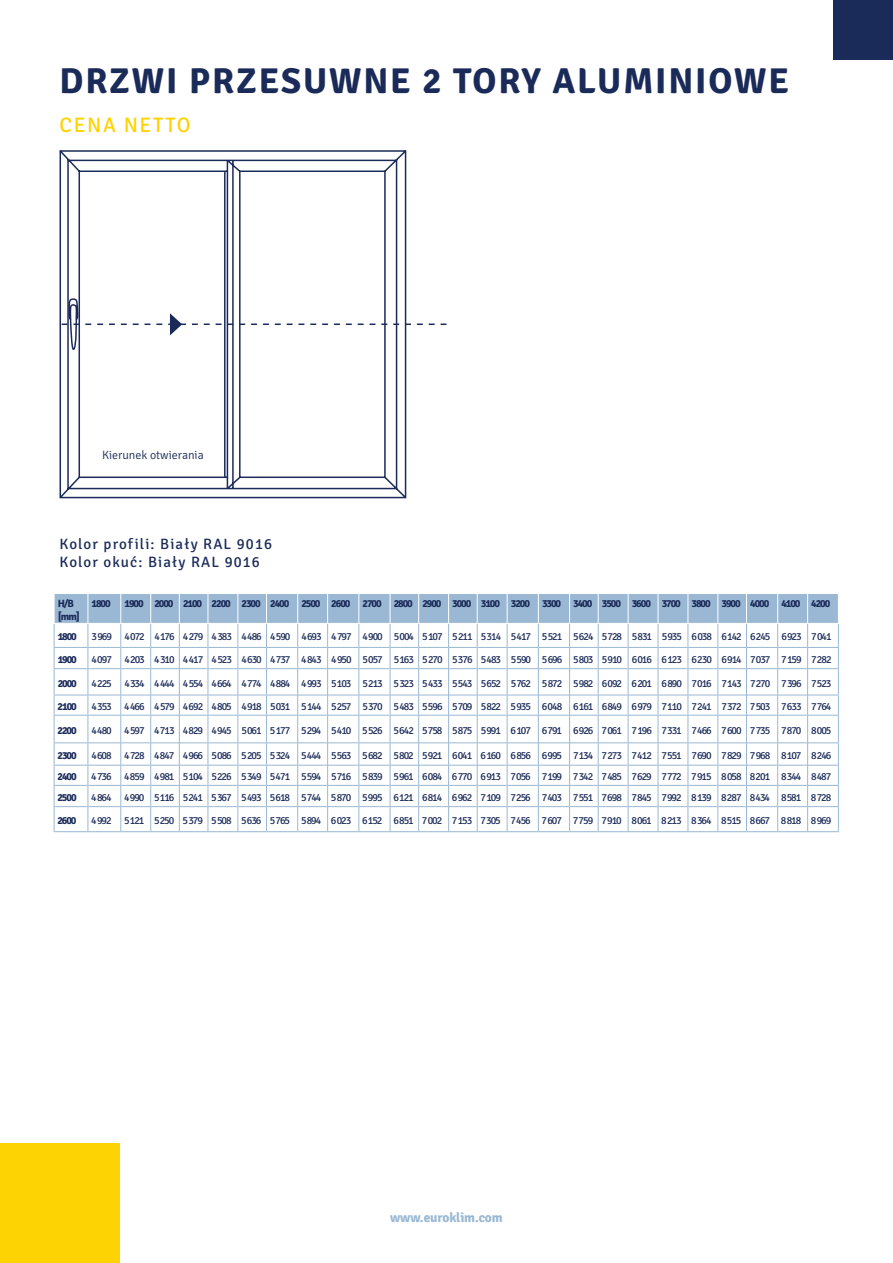
<style>
.page{position:relative;width:893px;height:1263px;background:#fff}
.page>*{position:absolute;margin:0;border:0;box-sizing:border-box;transform-origin:0 0}
.t1{font:700 36px "Signika";letter-spacing:.05em;color:#1b2b59}
.t2{font:21px "Signika";letter-spacing:.075em;color:#fed304}
.t3{font:15px "Signika";letter-spacing:.075em;color:#1b2b59}
.t4{font:700 13.5px "Signika";letter-spacing:-.01em;color:#9ab8d3}
.t5{font:300 12px "Signika";color:#1b2b59}
.t6{font:10.5px "Signika";letter-spacing:-.1em;color:#1b2b59}
.t7{font:700 10.5px/12.6px "Signika";letter-spacing:-.1em;color:#1b2b59}
</style>
<div class="page">
<div style="left:0;top:1144px;width:119px;height:119px;background:#fed304"></div>
<div style="left:833px;top:0;width:60px;height:60px;background:#1b2b59"></div>
<svg style="left:54px;top:593px;width:785px;height:239px"></svg>
<hr style="left:746px;top:623px;width:32px;height:1px;background:#fff">
<hr style="left:778px;top:623px;width:30px;height:1px;background:#fff">
<hr style="left:808px;top:623px;width:31px;height:1px;background:#fff">
<svg style="left:59px;top:150px;width:348px;height:349px"></svg>
<svg style="left:68px;top:170px;width:158px;height:309px"></svg>
<svg style="left:62px;top:313px;width:384px;height:22px"></svg>
<h1 class="t1" style="left:60px;top:60px;width:731px">DRZWI PRZESUWNE 2 TORY ALUMINIOWE</h1>
<h2 class="t2" style="left:60px;top:113px;width:133px">Cena netto</h2>
<p class="t5" style="left:102px;top:448px;width:103px">Kierunek otwierania</p>
<h3 class="t3" style="left:60px;top:536px;width:154px">Kolor profili: Biały RAL</h3>
<h3 class="t3" style="left:237px;top:536px;width:37px">9016</h3>
<h3 class="t3" style="left:60px;top:554px;width:142px">Kolor okuć: Biały RAL</h3>
<h3 class="t3" style="left:225px;top:554px;width:37px">9016</h3>
<p class="t7" style="left:58px;top:597px;width:24px">H/B [MM]</p>
<p class="t7" style="left:92px;top:597px;width:21px">1800</p>
<p class="t7" style="left:124px;top:597px;width:707px">1900 2000 2100 2200 2300 2400 2500 2600 2700 2800 2900 3000 3100 3200 3300 3400 3500 3600 3700 3800 3900 4000 4100 4200</p>
<p class="t7" style="left:58px;top:631px;width:21px">1800</p>
<p class="t6" style="left:92px;top:631px;width:741px">3 969 4 072 4 176 4 279 4 383 4 486 4 590 4 693 4 797 4 900 5 004 5 107 5 211 5 314 5 417 5 521 5 624 5 728 5 831 5 935 6 038 6 142 6 245 6 923 7 041</p>
<p class="t7" style="left:58px;top:653px;width:21px">1900</p>
<p class="t6" style="left:92px;top:653px;width:741px">4 097 4 203 4 310 4 417 4 523 4 630 4 737 4 843 4 950 5 057 5 163 5 270 5 376 5 483 5 590 5 696 5 803 5 910 6 016 6 123 6 230 6 914 7 037 7 159 7 282</p>
<p class="t7" style="left:58px;top:677px;width:21px">2000</p>
<p class="t6" style="left:91px;top:677px;width:741px">4 225 4 334 4 444 4 554 4 664 4 774 4 884 4 993 5 103 5 213 5 323 5 433 5 543 5 652 5 762 5 872 5 982 6 092 6 201 6 890 7 016 7 143 7 270 7 396 7 523</p>
<p class="t7" style="left:58px;top:700px;width:21px">2100</p>
<p class="t6" style="left:91px;top:700px;width:741px">4 353 4 466 4 579 4 692 4 805 4 918 5 031 5 144 5 257 5 370 5 483 5 596 5 709 5 822 5 935 6 048 6 161 6 849 6 979 7 110 7 241 7 372 7 503 7 633 7 764</p>
<p class="t7" style="left:58px;top:724px;width:21px">2200</p>
<p class="t6" style="left:91px;top:724px;width:741px">4 480 4 597 4 713 4 829 4 945 5 061 5 177 5 294 5 410 5 526 5 642 5 758 5 875 5 991 6 107 6 791 6 926 7 061 7 196 7 331 7 466 7 600 7 735 7 870 8 005</p>
<p class="t7" style="left:58px;top:749px;width:21px">2300</p>
<p class="t6" style="left:91px;top:749px;width:741px">4 608 4 728 4 847 4 966 5 086 5 205 5 324 5 444 5 563 5 682 5 802 5 921 6 041 6 160 6 856 6 995 7 134 7 273 7 412 7 551 7 690 7 829 7 968 8 107 8 246</p>
<p class="t7" style="left:58px;top:770px;width:21px">2400</p>
<p class="t6" style="left:91px;top:771px;width:741px">4 736 4 859 4 981 5 104 5 226 5 349 5 471 5 594 5 716 5 839 5 961 6 084 6 770 6 913 7 056 7 199 7 342 7 485 7 629 7 772 7 915 8 058 8 201 8 344 8 487</p>
<p class="t7" style="left:57px;top:791px;width:21px">2500</p>
<p class="t6" style="left:91px;top:791px;width:741px">4 864 4 990 5 116 5 241 5 367 5 493 5 618 5 744 5 870 5 995 6 121 6 814 6 962 7 109 7 256 7 403 7 551 7 698 7 845 7 992 8 139 8 287 8 434 8 581 8 728</p>
<p class="t7" style="left:57px;top:814px;width:21px">2600</p>
<p class="t6" style="left:91px;top:815px;width:741px">4 992 5 121 5 250 5 379 5 508 5 636 5 765 5 894 6 023 6 152 6 851 7 002 7 153 7 305 7 456 7 607 7 759 7 910 8 061 8 213 8 364 8 515 8 667 8 818 8 969</p>
<p class="t4" style="left:390px;top:1209px;width:114px">WWW.EUROKLIM.COM</p>
</div>
